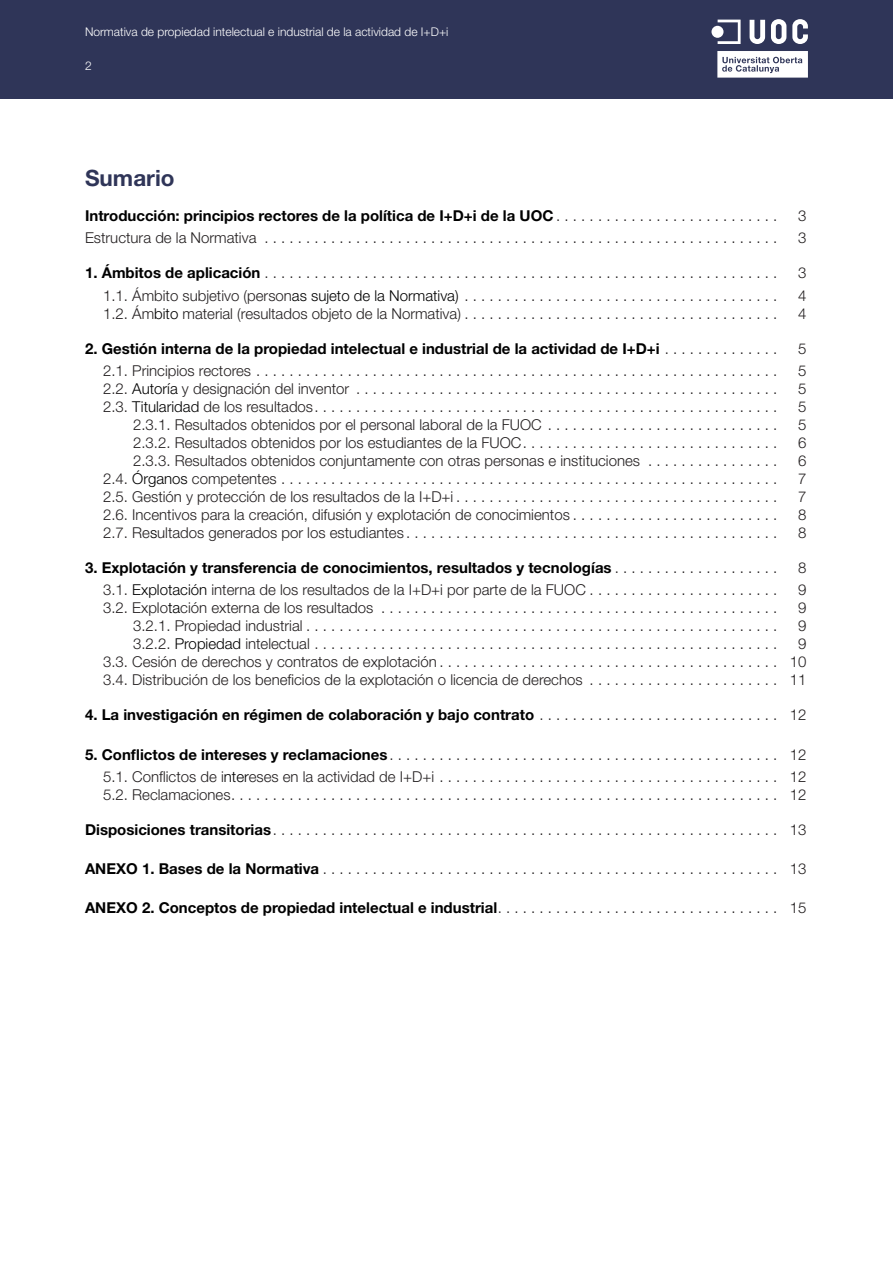
<style>
.page{position:relative;width:893px;height:1263px;background:#fff}
.page>*{position:absolute;margin:0;border:0;box-sizing:border-box;transform-origin:0 0}
.t1{font:700 22.5px "Helvetica Neue LT Std";color:#2f3558}
.t2{font:300 15px "Helvetica Neue LT Std";color:#231f20}
.t3{font:700 15px "Helvetica Neue LT Std";color:#000}
.t4{font:300 12px "Helvetica Neue LT Std";color:#fff}
.s1{font-weight:300;color:#231f20}
.s2{font-weight:700;color:#000}
.s3{color:#000}
</style>
<div class="page">
<div style="left:0;top:0;width:893px;height:99px;background:#2f3558"></div>
<svg style="left:717px;top:51px;width:91px;height:27px"></svg>
<svg style="left:750px;top:20px;width:15px;height:24px"></svg>
<svg style="left:771px;top:19px;width:15px;height:25px"></svg>
<svg style="left:792px;top:19px;width:16px;height:25px"></svg>
<div style="left:711px;top:26px;width:12px;height:12px;background:#fff;border-radius:50%"></div>
<svg style="left:718px;top:20px;width:23px;height:24px"></svg>
<p class="t4" style="left:85px;top:25px;width:365px">Normativa de propiedad intelectual e industrial de la actividad de I+D+i</p>
<p class="t4" style="left:85px;top:58px;width:8px">2</p>
<h1 class="t1" style="left:85px;top:164px;width:91px">Sumario</h1>
<p class="t3" style="left:85px;top:207px;width:685px">Introducción: principios rectores de la política de I+D+i de la UOC <span class="s1">. . . . . . . . . . . . . . . . . . . . . . . . . .</span></p>
<p class="t2" style="left:798px;top:207px;width:10px">3</p>
<p class="t2" style="left:85px;top:229px;width:685px">Estructura de la Normativa . . . . . . . . . . . . . . . . . . . . . . . . . . . . . . . . . . . . . . . . . . . . . . . . . . . . . . . . . . . . .</p>
<p class="t2" style="left:798px;top:229px;width:10px">3</p>
<p class="t2" style="left:85px;top:264px;width:685px"><span class="s2">1. Ámbitos de aplicación</span> . . . . . . . . . . . . . . . . . . . . . . . . . . . . . . . . . . . . . . . . . . . . . . . . . . . . . . . . . . . . .</p>
<p class="t2" style="left:798px;top:264px;width:10px">3</p>
<p class="t2" style="left:103px;top:286px;width:667px">1. 1. Ámbito subjetivo (person<span class="s3">as sujeto de la Normativa)</span> . . . . . . . . . . . . . . . . . . . . . . . . . . . . . . . . . . . . .</p>
<p class="t2" style="left:798px;top:286px;width:10px">4</p>
<p class="t2" style="left:103px;top:304px;width:667px">1. 2. Ám<span class="s3">bito</span> material (resultados objeto de la Normativa) . . . . . . . . . . . . . . . . . . . . . . . . . . . . . . . . . . . . .</p>
<p class="t2" style="left:798px;top:304px;width:10px">4</p>
<p class="t3" style="left:85px;top:339px;width:685px">2. Gestión interna de la propiedad intelectual e industrial de la actividad de I+D+i <span class="s1">. . . . . . . . . . . . .</span></p>
<p class="t2" style="left:798px;top:339px;width:10px">5</p>
<p class="t2" style="left:103px;top:361px;width:667px">2. 1. Principios rectores . . . . . . . . . . . . . . . . . . . . . . . . . . . . . . . . . . . . . . . . . . . . . . . . . . . . . . . . . . . . . .</p>
<p class="t2" style="left:798px;top:361px;width:10px">5</p>
<p class="t2" style="left:103px;top:379px;width:667px">2. 2. <span class="s3">Autoría</span> y designación del inventor . . . . . . . . . . . . . . . . . . . . . . . . . . . . . . . . . . . . . . . . . . . . . . . . . .</p>
<p class="t2" style="left:798px;top:379px;width:10px">5</p>
<p class="t2" style="left:103px;top:397px;width:667px">2. 3. <span class="s3">Titularidad</span> de los resultados . . . . . . . . . . . . . . . . . . . . . . . . . . . . . . . . . . . . . . . . . . . . . . . . . . . . . . .</p>
<p class="t2" style="left:798px;top:397px;width:10px">5</p>
<p class="t2" style="left:133px;top:415px;width:637px">2. 3. 1. Resultados obtenidos por el personal laboral de la FUOC . . . . . . . . . . . . . . . . . . . . . . . . . . .</p>
<p class="t2" style="left:798px;top:415px;width:10px">5</p>
<p class="t2" style="left:133px;top:433px;width:637px">2. 3. 2. Resultados obtenidos por los estudiantes de la FUOC . . . . . . . . . . . . . . . . . . . . . . . . . . . . . .</p>
<p class="t2" style="left:798px;top:433px;width:10px">6</p>
<p class="t2" style="left:133px;top:451px;width:637px">2. 3. 3. Resultados obtenidos conjuntamente con otras personas e instituciones . . . . . . . . . . . . . . .</p>
<p class="t2" style="left:798px;top:451px;width:10px">6</p>
<p class="t2" style="left:103px;top:469px;width:667px">2. 4. <span class="s3">Órganos</span> competentes . . . . . . . . . . . . . . . . . . . . . . . . . . . . . . . . . . . . . . . . . . . . . . . . . . . . . . . . . . .</p>
<p class="t2" style="left:798px;top:469px;width:10px">7</p>
<p class="t2" style="left:103px;top:487px;width:667px">2. 5. Gestión y protección de los resultados de la I+D+i . . . . . . . . . . . . . . . . . . . . . . . . . . . . . . . . . . . . . .</p>
<p class="t2" style="left:798px;top:487px;width:10px">7</p>
<p class="t2" style="left:103px;top:505px;width:667px">2. 6. Incentivos para la creación, difusión y explotación de conocimientos . . . . . . . . . . . . . . . . . . . . . . . .</p>
<p class="t2" style="left:798px;top:505px;width:10px">8</p>
<p class="t2" style="left:103px;top:523px;width:667px">2. 7. Re<span class="s3">s</span>ultados generados por los estudiantes . . . . . . . . . . . . . . . . . . . . . . . . . . . . . . . . . . . . . . . . . . . .</p>
<p class="t2" style="left:798px;top:523px;width:10px">8</p>
<p class="t3" style="left:85px;top:558px;width:685px">3. Explotación y transferencia de conocimientos, resultados y tecnologías <span class="s1">. . . . . . . . . . . . . . . . . . .</span></p>
<p class="t2" style="left:798px;top:558px;width:10px">8</p>
<p class="t2" style="left:103px;top:581px;width:667px">3. 1. <span class="s3">Explotación</span> interna de los resultados de la I+D+i por parte de la FUOC . . . . . . . . . . . . . . . . . . . . . .</p>
<p class="t2" style="left:798px;top:581px;width:10px">9</p>
<p class="t2" style="left:103px;top:599px;width:667px">3. 2. Explo<span class="s3">ta</span>ción externa de los resultados . . . . . . . . . . . . . . . . . . . . . . . . . . . . . . . . . . . . . . . . . . . . . . .</p>
<p class="t2" style="left:798px;top:599px;width:10px">9</p>
<p class="t2" style="left:133px;top:617px;width:637px">3. 2. 1. Propiedad industrial . . . . . . . . . . . . . . . . . . . . . . . . . . . . . . . . . . . . . . . . . . . . . . . . . . . . . . . .</p>
<p class="t2" style="left:798px;top:617px;width:10px">9</p>
<p class="t2" style="left:133px;top:635px;width:637px">3. 2. 2. <span class="s3">Propiedad</span> intelectual . . . . . . . . . . . . . . . . . . . . . . . . . . . . . . . . . . . . . . . . . . . . . . . . . . . . . . .</p>
<p class="t2" style="left:798px;top:635px;width:10px">9</p>
<p class="t2" style="left:103px;top:653px;width:667px">3. 3. Cesión de derechos y contratos de explotación . . . . . . . . . . . . . . . . . . . . . . . . . . . . . . . . . . . . . . . .</p>
<p class="t2" style="left:790px;top:653px;width:18px">10</p>
<p class="t2" style="left:103px;top:671px;width:667px">3. 4. Distribución de los beneficios de la explotación o licencia de derechos . . . . . . . . . . . . . . . . . . . . . .</p>
<p class="t2" style="left:790px;top:671px;width:18px">11</p>
<p class="t3" style="left:85px;top:706px;width:685px">4. La investigación en régimen de colaboración y bajo contrato <span class="s1">. . . . . . . . . . . . . . . . . . . . . . . . . . . .</span></p>
<p class="t2" style="left:790px;top:706px;width:18px">12</p>
<p class="t2" style="left:85px;top:745px;width:685px"><span class="s2">5. Conflictos de intereses y reclamaciones</span> . . . . . . . . . . . . . . . . . . . . . . . . . . . . . . . . . . . . . . . . . . . . . .</p>
<p class="t2" style="left:790px;top:745px;width:18px">12</p>
<p class="t2" style="left:103px;top:767px;width:667px">5. 1. Conflictos de i<span class="s3">nter</span>eses en la actividad de I+D+i . . . . . . . . . . . . . . . . . . . . . . . . . . . . . . . . . . . . . . . .</p>
<p class="t2" style="left:790px;top:767px;width:18px">12</p>
<p class="t2" style="left:103px;top:785px;width:667px">5. 2. Reclamaciones . . . . . . . . . . . . . . . . . . . . . . . . . . . . . . . . . . . . . . . . . . . . . . . . . . . . . . . . . . . . . . . . .</p>
<p class="t2" style="left:790px;top:785px;width:18px">12</p>
<p class="t2" style="left:85px;top:820px;width:685px"><span class="s2">Disposiciones transitorias</span> . . . . . . . . . . . . . . . . . . . . . . . . . . . . . . . . . . . . . . . . . . . . . . . . . . . . . . . . . . . .</p>
<p class="t2" style="left:790px;top:820px;width:18px">13</p>
<p class="t2" style="left:85px;top:859px;width:685px"><span class="s2">ANEXO 1. Bases de la Normativa</span> . . . . . . . . . . . . . . . . . . . . . . . . . . . . . . . . . . . . . . . . . . . . . . . . . . . . . .</p>
<p class="t2" style="left:790px;top:859px;width:18px">13</p>
<p class="t3" style="left:85px;top:899px;width:685px">ANEXO 2. Conceptos de propiedad intelectual e industrial <span class="s1">. . . . . . . . . . . . . . . . . . . . . . . . . . . . . . . . .</span></p>
<p class="t2" style="left:790px;top:899px;width:18px">15</p>
</div>
